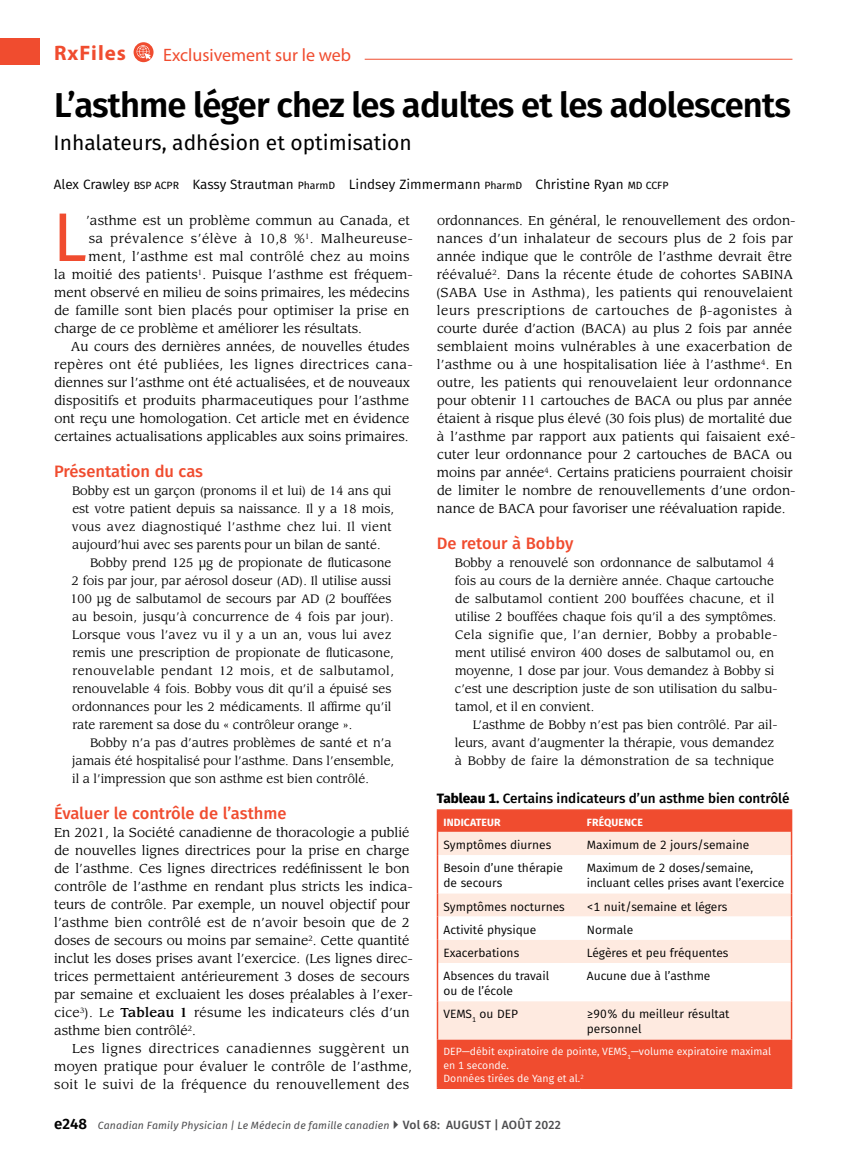
<style>
.page{position:relative;width:851px;height:1161px;background:#fff}
.page>*{position:absolute;margin:0;border:0;box-sizing:border-box;transform-origin:0 0}
.DropCap3{font:68.85px "Fira Sans";color:#f04c2f}
.ArticleTitle{font:600 34.5px "Fira Sans";letter-spacing:-.025em;color:#000}
.ArticleSubtitle{font:21px "Fira Sans";color:#000}
.t1{font:700 21px "Myriad Pro";letter-spacing:.05em;color:#f04c2f}
.t2{font:18px "Myriad Pro";color:#f04c2f}
.Level3Head{font:500 16.5px "Fira Sans";color:#f04c2f}
.Byline{font:13.5px "Fira Sans";color:#000}
.TableTitle{font:500 13.5px "Fira Sans";color:#000}
.ParagraphIndent{font:12.75px/18px "Leawood Std";letter-spacing:.01em;color:#000}
.Paragraph{font:12.75px/18px "Leawood Std";letter-spacing:.005em;color:#000}
.DropCap3-2{font:12.75px "Leawood Std";letter-spacing:.01em;color:#000}
.ParagraphIndent-2{font:12.75px/18px "Leawood Std";letter-spacing:.03em;color:#000}
.DropCap3-3{font:12.75px "Leawood Std";letter-spacing:.04em;color:#000}
.BlockQuoteIndented{font:12px/18px "Leawood Std";color:#000}
.TableBody{font:12px/15px "Fira Sans";color:#000}
.TableNote{font:10.5px/13.5px "Fira Sans";color:#fff}
.t3{font:italic 10.5px "Fira Sans";letter-spacing:.015em;color:#4d4d4f}
.TableColumnHead{font:700 10.5px "Fira Sans";letter-spacing:.01em;color:#fff}
.s1{font-size:10.5px}
.s2{font-weight:800}
.s3{font-weight:500}
.s4{font-weight:600;font-style:normal;font-size:15px;color:#000}
.s5{font-weight:500;font-style:normal;font-size:12px}
</style>
<div class="page">
<div style="left:0;top:38px;width:39px;height:27px;background:#f04c2f"></div>
<hr style="left:364px;top:59px;width:428px;height:1px;background:#f04c2f">
<svg style="left:134px;top:42px;width:19px;height:20px"></svg>
<svg style="left:137px;top:45px;width:14px;height:14px"></svg>
<div style="left:438px;top:811px;width:352px;height:277px;background:#f04c2f"></div>
<div style="left:438px;top:832px;width:352px;height:207px;background:#feeae0"></div>
<svg style="left:438px;top:855px;width:352px;height:146px"></svg>
<hr style="left:436px;top:809px;width:144px;height:2px;background:#f04c2f">
<hr style="left:436px;top:811px;width:2px;height:21px;background:#f04c2f">
<hr style="left:580px;top:809px;width:212px;height:2px;background:#f04c2f">
<hr style="left:790px;top:811px;width:2px;height:21px;background:#f04c2f">
<hr style="left:436px;top:832px;width:2px;height:23px;background:#f04c2f">
<hr style="left:790px;top:832px;width:2px;height:23px;background:#f04c2f">
<hr style="left:436px;top:855px;width:2px;height:38px;background:#f04c2f">
<hr style="left:790px;top:855px;width:2px;height:38px;background:#f04c2f">
<hr style="left:436px;top:893px;width:2px;height:24px;background:#f04c2f">
<hr style="left:790px;top:893px;width:2px;height:24px;background:#f04c2f">
<hr style="left:436px;top:917px;width:2px;height:23px;background:#f04c2f">
<hr style="left:790px;top:917px;width:2px;height:23px;background:#f04c2f">
<hr style="left:436px;top:940px;width:2px;height:23px;background:#f04c2f">
<hr style="left:790px;top:940px;width:2px;height:23px;background:#f04c2f">
<hr style="left:436px;top:963px;width:2px;height:38px;background:#f04c2f">
<hr style="left:790px;top:963px;width:2px;height:38px;background:#f04c2f">
<hr style="left:436px;top:1001px;width:2px;height:38px;background:#f04c2f">
<hr style="left:790px;top:1001px;width:2px;height:38px;background:#f04c2f">
<hr style="left:436px;top:1039px;width:2px;height:49px;background:#f04c2f">
<hr style="left:790px;top:1039px;width:2px;height:49px;background:#f04c2f">
<hr style="left:436px;top:1088px;width:144px;height:1px;background:#f04c2f">
<hr style="left:580px;top:1088px;width:212px;height:1px;background:#f04c2f">
<h3 class="t1" style="left:54px;top:39px;width:74px">RxFiles</h3>
<h3 class="t2" style="left:163px;top:44px;width:189px">Exclusivement sur le web</h3>
<p class="ArticleTitle" style="left:54px;top:77px;width:738px">L’asthme léger chez les adultes et les adolescents</p>
<p class="ArticleSubtitle" style="left:54px;top:127px;width:360px">Inhalateurs, adhésion et optimisation</p>
<p class="Byline" style="left:54px;top:174px;width:616px">Alex Crawley <span class="s1">BSP ACPR</span> Kassy Strautman <span class="s1">PharmD</span> Lindsey Zimmermann <span class="s1">PharmD</span> Christine Ryan <span class="s1">MD CCFP</span></p>
<p class="DropCap3" style="left:53px;top:185px;width:36px">L</p>
<p class="DropCap3-2" style="left:86px;top:213px;width:325px">’asthme est un problème commun au Canada, et</p>
<p class="ParagraphIndent" style="left:436px;top:212px;width:361px">ordonnances. En général, le renouvellement des ordon&shy;nances d’un inhalateur de secours plus de 2 fois par année indique que le contrôle de l’asthme devrait être réévalué<sup>2</sup>. Dans la récente étude de cohortes SABINA (SABA Use in Asthma), les patients qui renouvelaient leurs prescriptions de cartouches de -agonistes à courte durée d’action (BACA) au plus 2 fois par année semblaient moins vulnérables à une exacerbation de l’asthme ou à une hospitalisation liée à l’asthme<sup>4</sup>. En outre, les patients qui renouvelaient leur ordonnance pour obtenir 11 cartouches de BACA ou plus par année étaient à risque plus élevé (30 fois plus) de mortalité due à l’asthme par rapport aux patients qui faisaient exé&shy;cuter leur ordonnance pour 2 cartouches de BACA ou moins par année<sup>4</sup>. Certains praticiens pourraient choisir de limiter le nombre de renouvellements d’une ordon&shy;nance de BACA pour favoriser une réévaluation rapide.</p>
<p class="Level3Head" style="left:436px;top:530px;width:138px">De retour à Bobby</p>
<p class="BlockQuoteIndented" style="left:455px;top:554px;width:324px">Bobby a renouvelé son ordonnance de salbutamol 4 fois au cours de la dernière année. Chaque cartouche de salbutamol contient 200 bouffées chacune, et il utilise 2 bouffées chaque fois qu’il a des symptômes.<br>Cela signifie que, l’an dernier, Bobby a probable&shy;ment utilisé environ 400 doses de salbutamol ou, en moyenne, 1 dose par jour. Vous demandez à Bobby si c’est une description juste de son utilisation du salbu&shy;tamol, et il en convient.</p>
<p class="BlockQuoteIndented" style="left:455px;top:716px;width:324px;text-indent:18px">L’asthme de Bobby n’est pas bien contrôlé. Par ail&shy;leurs, avant d’augmenter la thérapie, vous demandez à Bobby de faire la démonstration de sa technique</p>
<p class="TableTitle" style="left:436px;top:788px;width:354px"><span class="s2">Tableau 1.</span> Certains indicateurs d’un asthme bien contrôlé</p>
<p class="TableColumnHead" style="left:443px;top:813px;width:59px">INDICATEUR</p>
<p class="TableColumnHead" style="left:587px;top:813px;width:57px">FRÉQUENCE</p>
<p class="TableBody" style="left:443px;top:837px;width:109px">Symptômes diurnes</p>
<p class="TableBody" style="left:587px;top:837px;width:164px">Maximum de 2 jours/semaine</p>
<p class="TableBody" style="left:443px;top:860px;width:121px">Besoin d’une thérapie de secours</p>
<p class="TableBody" style="left:587px;top:860px;width:199px">Maximum de 2 doses/semaine, incluant celles prises avant l’exercice</p>
<p class="TableBody" style="left:443px;top:899px;width:123px">Symptômes nocturnes</p>
<p class="TableBody" style="left:587px;top:899px;width:142px">&lt;1 nuit/semaine et légers</p>
<p class="TableBody" style="left:443px;top:922px;width:94px">Activité physique</p>
<p class="TableBody" style="left:587px;top:922px;width:48px">Normale</p>
<p class="TableBody" style="left:443px;top:945px;width:77px">Exacerbations</p>
<p class="TableBody" style="left:587px;top:945px;width:143px">Légères et peu fréquentes</p>
<p class="TableBody" style="left:443px;top:968px;width:107px">Absences du travail ou de l’école</p>
<p class="TableBody" style="left:587px;top:968px;width:125px">Aucune due à l’asthme</p>
<p class="TableBody" style="left:443px;top:1006px;width:76px">VEMS<sub>1</sub> ou DEP</p>
<p class="TableBody" style="left:586px;top:1006px;width:144px">≥90% du meilleur résultat personnel</p>
<p class="TableNote" style="left:443px;top:1045px;width:329px">DEP—débit expiratoire de pointe, VEMS<sub>1</sub>—volume expiratoire maximal en 1 seconde.</p>
<p class="TableNote" style="left:443px;top:1072px;width:142px">Données tirées de Yang et al.<sup>2</sup></p>
<p class="DropCap3-3" style="left:89px;top:231px;width:326px">sa prévalence s’élève à 10,8 %<sup>1</sup>. Malheureuse-</p>
<p class="DropCap3-2" style="left:88px;top:249px;width:322px">ment, l’asthme est mal contrôlé chez au moins</p>
<p class="DropCap3-2" style="left:54px;top:267px;width:360px">la moitié des patients<sup>1</sup>. Puisque l’asthme est fréquem-</p>
<p class="DropCap3-2" style="left:54px;top:285px;width:357px">ment observé en milieu de soins primaires, les médecins</p>
<p class="DropCap3-2" style="left:54px;top:303px;width:356px">de famille sont bien placés pour optimiser la prise en</p>
<p class="DropCap3-2" style="left:54px;top:321px;width:309px">charge de ce problème et améliorer les résultats.</p>
<p class="ParagraphIndent" style="left:54px;top:338px;width:360px;text-indent:17px">Au cours des dernières années, de nouvelles études repères ont été publiées, les lignes directrices cana&shy;diennes sur l’asthme ont été actualisées, et de nouveaux dispositifs et produits pharmaceutiques pour l’asthme ont reçu une homologation. Cet article met en évidence certaines actualisations applicables aux soins primaires.</p>
<p class="Level3Head" style="left:54px;top:458px;width:150px">Présentation du cas</p>
<p class="BlockQuoteIndented" style="left:72px;top:482px;width:323px">Bobby est un garçon (pronoms il et lui) de 14 ans qui est votre patient depuis sa naissance. Il y a 18 mois, vous avez diagnostiqué l’asthme chez lui. Il vient aujourd’hui avec ses parents pour un bilan de santé.</p>
<p class="BlockQuoteIndented" style="left:70px;top:554px;width:325px;text-indent:20px">Bobby prend 125 µg de propionate de fluticasone 2 fois par jour, par aérosol doseur (AD). Il utilise aussi 100 µg de salbutamol de secours par AD (2 bouffées au besoin, jusqu’à concurrence de 4 fois par jour).<br>Lorsque vous l’avez vu il y a un an, vous lui avez remis une prescription de propionate de fluticasone, renouvelable pendant 12 mois, et de salbutamol, renouvelable 4 fois. Bobby vous dit qu’il a épuisé ses ordonnances pour les 2 médicaments. Il affirme qu’il rate rarement sa dose du « contrôleur orange ».</p>
<p class="BlockQuoteIndented" style="left:72px;top:734px;width:323px;text-indent:18px">Bobby n’a pas d’autres problèmes de santé et n’a jamais été hospitalisé pour l’asthme. Dans l’ensemble, il a l’impression que son asthme est bien contrôlé.</p>
<p class="Level3Head" style="left:54px;top:800px;width:234px">Évaluer le contrôle de l’asthme</p>
<p class="Paragraph" style="left:54px;top:824px;width:360px">En 2021, la Société canadienne de thoracologie a publié de nouvelles lignes directrices pour la prise en charge de l’asthme. Ces lignes directrices redéfinissent le bon contrôle de l’asthme en rendant plus stricts les indica&shy;teurs de contrôle. Par exemple, un nouvel objectif pour l’asthme bien contrôlé est de n’avoir besoin que de 2 doses de secours ou moins par semaine<sup>2</sup>. Cette quantité inclut les doses prises avant l’exercice. (Les lignes direc&shy;trices permettaient antérieurement 3 doses de secours par semaine et excluaient les doses préalables à l’exer&shy;cice<sup>3</sup>). Le <span class="s3">Tableau 1</span> résume les indicateurs clés d’un asthme bien contrôlé<sup>2</sup>.</p>
<p class="ParagraphIndent-2" style="left:54px;top:1040px;width:359px;text-indent:18px">Les lignes directrices canadiennes suggèrent un moyen pratique pour évaluer le contrôle de l’asthme, soit le suivi de la fréquence du renouvellement des</p>
<p class="t3" style="left:54px;top:1117px;width:508px"><span class="s4">e248</span> Canadian Family Physician | Le Médecin de famille canadien <span class="s5">Vol 68: AUGUST | AOÛT 2022</span></p>
</div>
